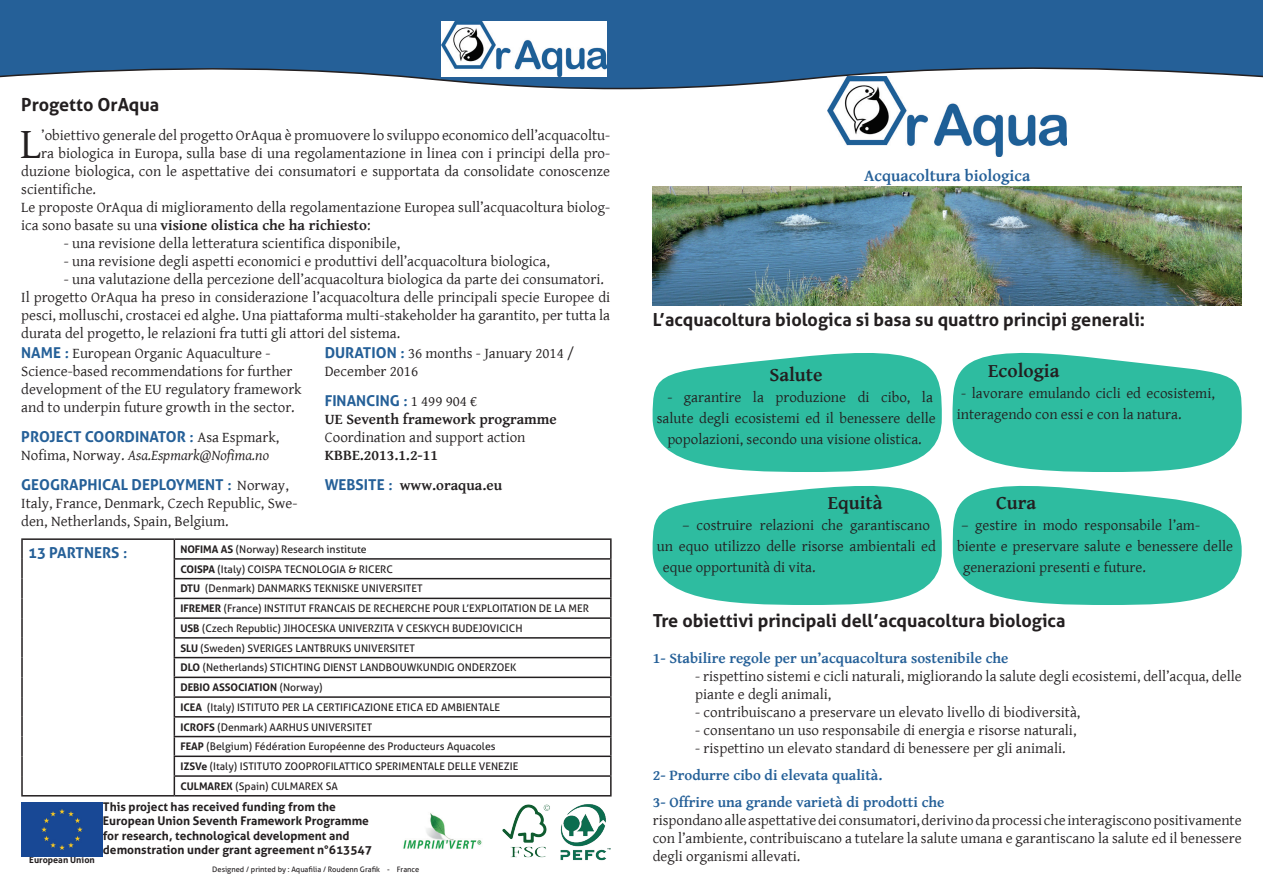
<style>
.page{position:relative;width:1263px;height:893px;background:#fff}
.page>*{position:absolute;margin:0;border:0;box-sizing:border-box;transform-origin:0 0}
.t1{font:44.25px "Gentium Basic";color:#231f20}
.t2{font:700 19.5px "Gentium Basic";color:#231f20}
.t3{font:700 18px "Aller";color:#231f20}
.t4{font:700 16.5px "Gentium Basic";color:#256098}
.t5{font:15px/18px "Gentium Basic";color:#231f20}
.t6{font:700 15px/27px "Gentium Basic";color:#256098}
.t7{font:700 15px/30px "Gentium Basic";color:#231f20}
.t8{font:700 15px "Aller";color:#256098}
.t9{font:italic 15px "Gentium Basic";color:#231f20}
.t10{font:700 12px/14.4px "Aller";color:#231f20}
.t11{font:10.5px/19.8px "Aller";color:#231f20}
.t12{font:700 9px "Aller";color:#231f20}
.t13{font:7.5px "Aller";color:#231f20}
.s1{font-weight:400}
.s2{font-family:"Aller";font-weight:700;color:#256098}
.s3{font-weight:700;color:#256098}
.s4{font-family:"Gentium Basic"}
.s5{font-family:"Gentium Basic";font-weight:400;color:#231f20}
.s6{font-style:normal}
.s7{font-family:"Aller";color:#256098}
.s8{color:#256098}
.s9{font-weight:700}
</style>
<div class="page">
<img style="left:403px;top:813px;width:79px;height:36px">
<img style="left:828px;top:90px;width:239px;height:67px">
<svg style="left:0;top:0;width:1263px;height:90px"></svg>
<img style="left:653px;top:186px;width:589px;height:119px">
<svg style="left:952px;top:352px;width:290px;height:253px"></svg>
<svg style="left:653px;top:353px;width:289px;height:252px"></svg>
<hr style="left:21px;top:538px;width:153px;height:2px;background:#231f20">
<svg style="left:21px;top:540px;width:2px;height:19px"></svg>
<hr style="left:174px;top:538px;width:438px;height:2px;background:#231f20">
<hr style="left:21px;top:559px;width:2px;height:20px;background:#231f20">
<hr style="left:174px;top:558px;width:438px;height:2px;background:#231f20">
<svg style="left:21px;top:579px;width:2px;height:19px"></svg>
<hr style="left:174px;top:578px;width:438px;height:1px;background:#231f20">
<hr style="left:21px;top:598px;width:2px;height:20px;background:#231f20">
<hr style="left:174px;top:598px;width:438px;height:1px;background:#231f20">
<hr style="left:21px;top:618px;width:2px;height:20px;background:#231f20">
<hr style="left:174px;top:617px;width:438px;height:2px;background:#231f20">
<hr style="left:21px;top:638px;width:2px;height:20px;background:#231f20">
<hr style="left:174px;top:637px;width:438px;height:2px;background:#231f20">
<svg style="left:21px;top:658px;width:2px;height:19px"></svg>
<hr style="left:174px;top:657px;width:438px;height:1px;background:#231f20">
<hr style="left:21px;top:677px;width:2px;height:20px;background:#231f20">
<hr style="left:174px;top:677px;width:438px;height:1px;background:#231f20">
<hr style="left:21px;top:697px;width:2px;height:20px;background:#231f20">
<hr style="left:174px;top:696px;width:438px;height:2px;background:#231f20">
<hr style="left:21px;top:717px;width:2px;height:20px;background:#231f20">
<hr style="left:174px;top:716px;width:438px;height:2px;background:#231f20">
<svg style="left:21px;top:737px;width:2px;height:19px"></svg>
<hr style="left:174px;top:736px;width:438px;height:1px;background:#231f20">
<hr style="left:21px;top:756px;width:2px;height:20px;background:#231f20">
<hr style="left:174px;top:755px;width:438px;height:2px;background:#231f20">
<svg style="left:21px;top:776px;width:2px;height:19px"></svg>
<hr style="left:174px;top:775px;width:438px;height:2px;background:#231f20">
<svg style="left:174px;top:540px;width:1px;height:255px"></svg>
<svg style="left:610px;top:540px;width:2px;height:255px"></svg>
<hr style="left:21px;top:795px;width:153px;height:1px;background:#231f20">
<hr style="left:174px;top:795px;width:438px;height:1px;background:#231f20">
<img style="left:441px;top:21px;width:166px;height:56px">
<div style="left:21px;top:802px;width:82px;height:55px;background:#184895"></div>
<img style="left:502px;top:804px;width:48px;height:54px">
<img style="left:560px;top:804px;width:50px;height:57px">
<p class="t3" style="left:21px;top:94px;width:139px">Progetto OrAqua</p>
<h1 class="t1" style="left:20px;top:111px;width:23px">L</h1>
<p class="t5" style="left:41px;top:126px;width:570px">’obiettivo generale del progetto OrAqua è promuovere lo sviluppo economico dell’acquacoltu-</p>
<p class="t5" style="left:41px;top:144px;width:570px">ra biologica in Europa, sulla base di una regolamentazione in linea con i principi della pro-</p>
<p class="t5" style="left:21px;top:162px;width:590px">duzione biologica, con le aspettative dei consumatori e supportata da consolidate conoscenze</p>
<p class="t5" style="left:21px;top:180px;width:76px">scientifiche.</p>
<p class="t5" style="left:21px;top:198px;width:590px">Le proposte OrAqua di miglioramento della regolamentazione Europea sull’acquacoltura biolog-</p>
<p class="t7" style="left:21px;top:209px;width:351px"><span class="s1">ica sono basate su una</span> visione olistica che ha richiesto<span class="s1">:</span></p>
<p class="t5" style="left:64px;top:234px;width:338px">- una revisione della letteratura scientifica disponibile,</p>
<p class="t5" style="left:64px;top:252px;width:487px">- una revisione degli aspetti economici e produttivi dell’acquacoltura biologica,</p>
<p class="t5" style="left:21px;top:270px;width:590px;text-indent:43px">- una valutazione della percezione dell’acquacoltura biologica da parte dei consumatori.<br>Il progetto OrAqua ha preso in considerazione l’acquacoltura delle principali specie Europee di pesci, molluschi, crostacei ed alghe. Una piattaforma multi-stakeholder ha garantito, per tutta la durata del progetto, le relazioni fra tutti gli attori del sistema.</p>
<p class="t5" style="left:21px;top:343px;width:282px"><span class="s2">NAME</span> <span class="s3">:</span> European Organic Aquaculture - Science-based recommendations for further development of the EU regulatory framework and to underpin future growth in the sector.</p>
<p class="t8" style="left:21px;top:427px;width:260px">PROJECT COORDINATOR <span class="s4">:</span> <span class="s5">Asa Espmark,</span></p>
<p class="t9" style="left:21px;top:444px;width:249px"><span class="s6">Nofima, Norway.</span> Asa.Espmark@Nofima.no</p>
<p class="t8" style="left:21px;top:475px;width:269px">GEOGRAPHICAL DEPLOYMENT <span class="s4">:</span> <span class="s5">Norway,</span></p>
<p class="t5" style="left:21px;top:493px;width:278px">Italy, France, Denmark, Czech Republic, Swe&shy;den, Netherlands, Spain, Belgium.</p>
<p class="t5" style="left:325px;top:343px;width:251px"><span class="s2">DURATION</span> <span class="s3">:</span> 36 months - January 2014 /<br>December 2016</p>
<p class="t8" style="left:325px;top:391px;width:154px">FINANCING <span class="s4">:</span> <span class="s5">1 499 904 €</span></p>
<p class="t7" style="left:325px;top:403px;width:234px">UE Seventh framework programme</p>
<p class="t5" style="left:325px;top:427px;width:202px">Coordination and support action</p>
<p class="t7" style="left:325px;top:439px;width:179px">KBBE.2013.1.2-11<br><span class="s7">WEBSITE</span> <span class="s8">:</span> www.oraqua.eu</p>
<p class="t8" style="left:28px;top:544px;width:101px">13 PARTNERS <span class="s4">:</span></p>
<p class="t11" style="left:180px;top:539px;width:410px"><span class="s9">NOFIMA AS</span> (Norway) Research institute<br><span class="s9">COISPA</span> (Italy) COISPA TECNOLOGIA &amp; RICERC<br><span class="s9">DTU</span> (Denmark) DANMARKS TEKNISKE UNIVERSITET<br><span class="s9">IFREMER</span> (France) INSTITUT FRANCAIS DE RECHERCHE POUR L’EXPLOITATION DE LA MER <span class="s9">USB</span> (Czech Republic) JIHOCESKA UNIVERZITA V CESKYCH BUDEJOVICICH<br><span class="s9">SLU</span> (Sweden) SVERIGES LANTBRUKS UNIVERSITET<br><span class="s9">DLO</span> (Netherlands) STICHTING DIENST LANDBOUWKUNDIG ONDERZOEK<br><span class="s9">DEBIO ASSOCIATION</span> (Norway)<br><span class="s9">ICEA</span> (Italy) ISTITUTO PER LA CERTIFICAZIONE ETICA ED AMBIENTALE<br><span class="s9">ICROFS</span> (Denmark) AARHUS UNIVERSITET<br><span class="s9">FEAP</span> (Belgium) Fédération Européenne des Producteurs Aquacoles<br><span class="s9">IZSVe</span> (Italy) ISTITUTO ZOOPROFILATTICO SPERIMENTALE DELLE VENEZIE<br><span class="s9">CULMAREX</span> (Spain) CULMAREX SA</p>
<p class="t10" style="left:103px;top:799px;width:271px">This project has received funding from the European Union Seventh Framework Programme for research, technological development and demonstration under grant agreement n°613547</p>
<p class="t12" style="left:29px;top:855px;width:67px">European Union</p>
<p class="t13" style="left:212px;top:865px;width:208px">Designed / printed by : Aquafilia / Roudenn Grafik - France</p>
<p class="t4" style="left:864px;top:163px;width:168px">Acquacoltura biologica</p>
<p class="t3" style="left:653px;top:309px;width:494px">L’acquacoltura biologica si basa su quattro principi generali:</p>
<h2 class="t2" style="left:769px;top:360px;width:55px">Salute</h2>
<p class="t5" style="left:657px;top:387px;width:281px;line-height:21px;text-align:center">- garantire la produzione di cibo, la salute degli ecosistemi ed il benessere delle popolazioni, secondo una visione olistica.</p>
<h2 class="t2" style="left:828px;top:488px;width:56px">Equità</h2>
<p class="t5" style="left:682px;top:515px;width:249px">– costruire relazioni che garantiscano</p>
<p class="t5" style="left:657px;top:536px;width:281px">un equo utilizzo delle risorse ambientali ed</p>
<p class="t5" style="left:663px;top:557px;width:154px">eque opportunità di vita.</p>
<h2 class="t2" style="left:988px;top:356px;width:73px">Ecologia</h2>
<p class="t5" style="left:957px;top:382px;width:259px;line-height:21px;text-indent:4px">- lavorare emulando cicli ed ecosistemi, interagendo con essi e con la natura.</p>
<h2 class="t2" style="left:996px;top:488px;width:42px">Cura</h2>
<p class="t5" style="left:961px;top:515px;width:240px">– gestire in modo responsabile l’am-</p>
<p class="t5" style="left:957px;top:536px;width:277px">biente e preservare salute e benessere delle</p>
<p class="t5" style="left:963px;top:557px;width:184px">generazioni presenti e future.</p>
<p class="t3" style="left:653px;top:609px;width:414px">Tre obiettivi principali dell’acquacoltura biologica</p>
<p class="t6" style="left:653px;top:644px;width:357px">1- Stabilire regole per un’acquacoltura sostenibile che</p>
<p class="t5" style="left:695px;top:666px;width:548px">- rispettino sistemi e cicli naturali, migliorando la salute degli ecosistemi, dell’acqua, delle piante e degli animali,</p>
<p class="t5" style="left:695px;top:702px;width:387px">- contribuiscano a preservare un elevato livello di biodiversità,</p>
<p class="t5" style="left:695px;top:720px;width:383px">- consentano un uso responsabile di energia e risorse naturali,</p>
<p class="t5" style="left:695px;top:738px;width:372px">- rispettino un elevato standard di benessere per gli animali.</p>
<p class="t6" style="left:653px;top:761px;width:293px">2- Produrre cibo di elevata qualità.<br>3- Offrire una grande varietà di prodotti che</p>
<p class="t5" style="left:653px;top:810px;width:590px;text-align:justify">rispondano alle aspettative dei consumatori, derivino da processi che interagiscono positivamente con l’ambiente, contribuiscano a tutelare la salute umana e garantiscano la salute ed il benessere degli organismi allevati.</p>
</div>
